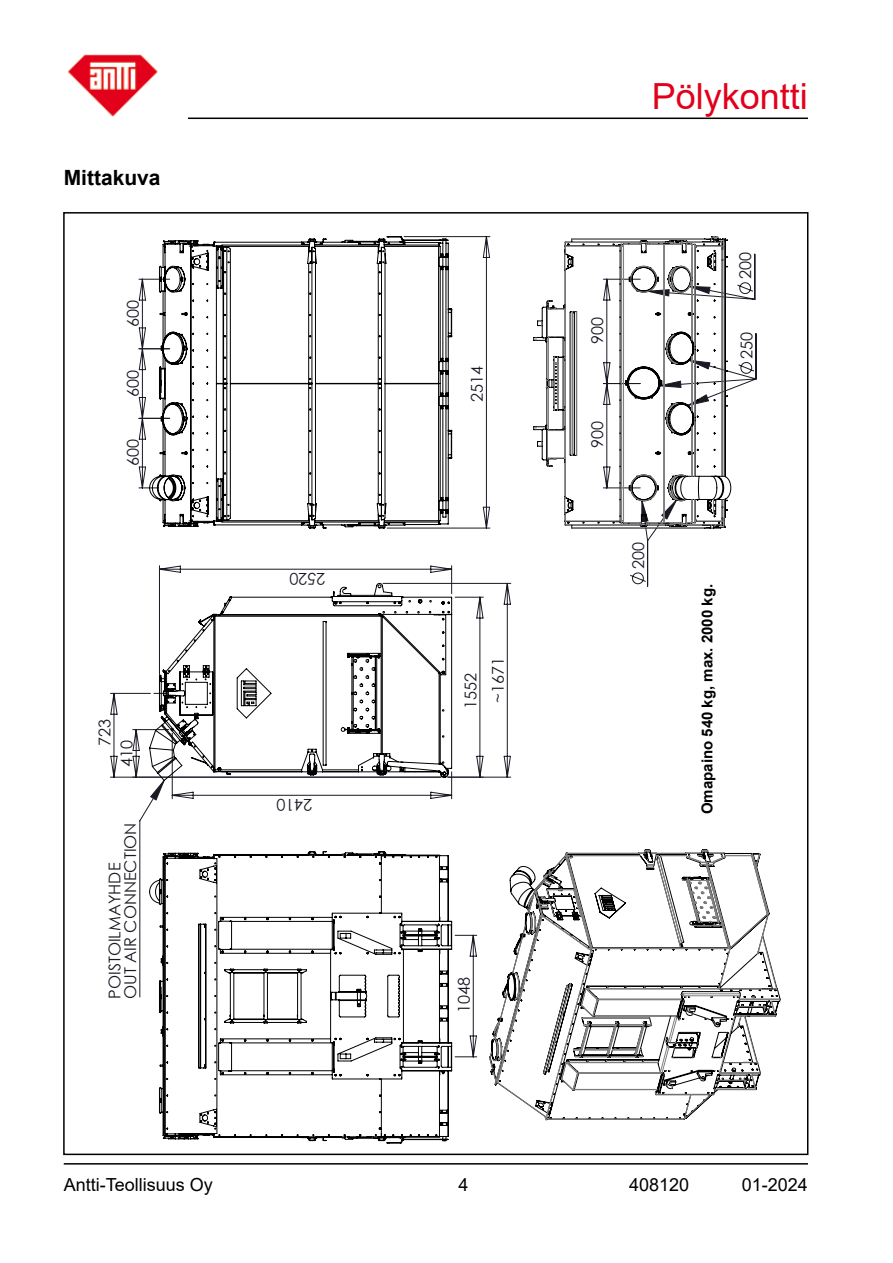
<style>
.page{position:relative;width:893px;height:1263px;background:#fff}
.page>*{position:absolute;margin:0;border:0;box-sizing:border-box;transform-origin:0 0}
.t1{font:36px "Arial";color:#e2001a}
.t2{font:700 21px "Arial";color:#000}
.t3{font:18px "Arial";color:#000}
.t4{font:16.2px/27.5px "Century Gothic";color:#191924}
.t5{font:700 15px "Arial";color:#000}
</style>
<div class="page">
<hr style="left:188px;top:118px;width:620px;height:1px;background:#000">
<hr style="left:64px;top:1163px;width:744px;height:1px;background:#000">
<img style="left:68px;top:54px;width:90px;height:63px">
<svg style="left:454px;top:934px;width:23px;height:123px"></svg>
<svg style="left:110px;top:419px;width:39px;height:359px"></svg>
<svg style="left:138px;top:278px;width:11px;height:141px"></svg>
<svg style="left:152px;top:286px;width:505px;height:514px"></svg>
<svg style="left:149px;top:851px;width:303px;height:293px"></svg>
<svg style="left:149px;top:582px;width:303px;height:145px"></svg>
<svg style="left:132px;top:727px;width:320px;height:72px"></svg>
<svg style="left:159px;top:565px;width:293px;height:110px"></svg>
<svg style="left:149px;top:236px;width:304px;height:293px"></svg>
<svg style="left:533px;top:238px;width:199px;height:291px"></svg>
<svg style="left:535px;top:236px;width:190px;height:293px"></svg>
<svg style="left:489px;top:849px;width:292px;height:271px"></svg>
<p class="t2" style="left:64px;top:163px;width:98px">Mittakuva</p>
<p class="t4" style="left:119px;top:327px;width:28px;rotate:-90deg">600</p>
<p class="t4" style="left:119px;top:397px;width:28px;rotate:-90deg">600</p>
<p class="t4" style="left:119px;top:466px;width:28px;rotate:-90deg">600</p>
<p class="t4" style="left:91px;top:746px;width:28px;rotate:-90deg">723</p>
<p class="t4" style="left:113px;top:767px;width:28px;rotate:-90deg">410</p>
<p class="t4" style="left:106px;top:999px;width:178px;line-height:15.8px;rotate:-90deg">POISTOILMAYHDE<br>OUT AIR CONNECTION</p>
<p class="t4" style="left:326px;top:592px;width:37px;rotate:-180deg">2520</p>
<p class="t4" style="left:312px;top:819px;width:37px;rotate:-180deg">2410</p>
<p class="t4" style="left:463px;top:402px;width:37px;rotate:-90deg">2514</p>
<p class="t4" style="left:457px;top:703px;width:47px;text-indent:-6px;rotate:-90deg">1552 ~1671</p>
<p class="t4" style="left:450px;top:1012px;width:37px;rotate:-90deg">1048</p>
<h1 class="t1" style="left:652px;top:72px;width:158px">Pölykontti</h1>
<p class="t4" style="left:583px;top:344px;width:28px;rotate:-90deg">900</p>
<p class="t4" style="left:583px;top:448px;width:28px;rotate:-90deg">900</p>
<p class="t4" style="left:624px;top:569px;width:28px;rotate:-90deg">200</p>
<p class="t4" style="left:731px;top:279px;width:28px;rotate:-90deg">200</p>
<p class="t4" style="left:733px;top:359px;width:28px;rotate:-90deg">250</p>
<p class="t5" style="left:697px;top:814px;width:232px;rotate:-90deg">Omapaino 540 kg, max. 2000 kg.</p>
<p class="t3" style="left:64px;top:1172px;width:151px">Antti-Teollisuus Oy</p>
<p class="t3" style="left:458px;top:1172px;width:12px">4</p>
<p class="t3" style="left:629px;top:1172px;width:62px">408120</p>
<p class="t3" style="left:742px;top:1172px;width:68px">01-2024</p>
</div>
